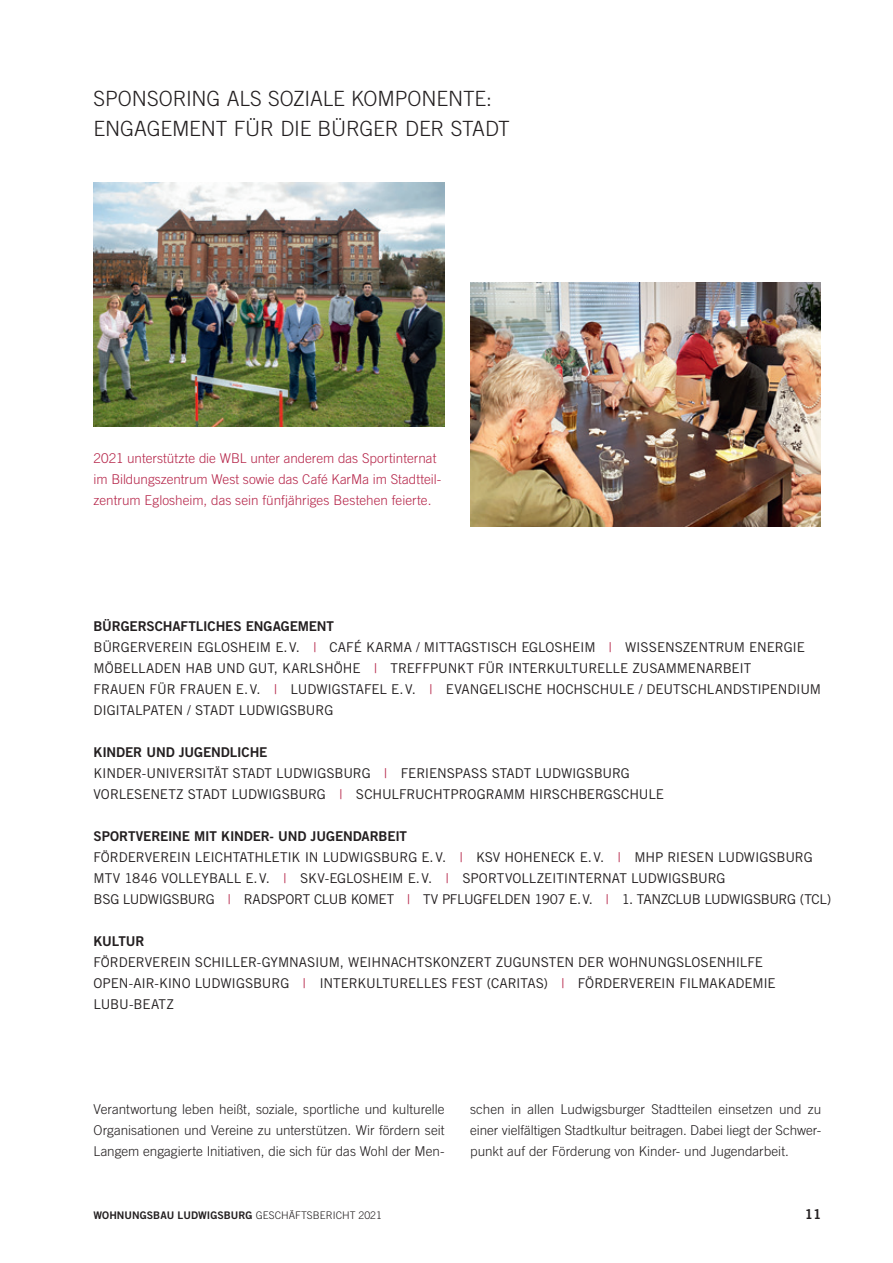
<style>
.page{position:relative;width:893px;height:1263px;background:#fff}
.page>*{position:absolute;margin:0;border:0;box-sizing:border-box;transform-origin:0 0}
.Headline{font:300 21px "Trade Gothic LT Pro";letter-spacing:-.005em;color:#231f20}
.t1{font:13.5px/21px "Trade Gothic LT Pro";letter-spacing:-.01em;color:#231f20}
.Fließtext_neu{font:300 13.5px/21px "Trade Gothic LT Pro";color:#231f20;text-align:justify}
.BU{font:300 13.5px/21px "Trade Gothic LT Pro";color:#b6274b}
.t2{font:13.5px "Trade Gothic LT Pro Bd 2";letter-spacing:-.01em;color:#231f20}
.t3{font:13.5px "Trade Gothic LT Pro";letter-spacing:-.03em;color:#231f20}
.t4{font:10.5px "Trade Gothic LT Pro Bd 2";letter-spacing:.005em;color:#231f20}
.s1{color:#b6274b}
.s2{font-family:"Trade Gothic LT Pro";font-weight:300}
</style>
<div class="page">
<img style="left:94px;top:183px;width:350px;height:243px">
<img style="left:470px;top:283px;width:351px;height:243px">
<p class="Headline" style="left:94px;top:86px;width:400px">SPONSORING ALS SOZIALE KOMPONENTE:</p>
<p class="Headline" style="left:94px;top:116px;width:418px">ENGAGEMENT FÜR DIE BÜRGER DER STADT</p>
<p class="BU" style="left:94px;top:448px;width:349px">2021 unterstützte die WBL unter anderem das Sportinternat im Bildungszentrum West sowie das Café KarMa im Stadtteil&shy;zentrum Eglosheim, das sein fünfjähriges Bestehen feierte.</p>
<p class="t2" style="left:94px;top:618px;width:242px">BÜRGERSCHAFTLICHES ENGAGEMENT</p>
<p class="t1" style="left:94px;top:637px;width:713px">BÜRGERVEREIN EGLOSHEIM E.V. <span class="s1">|</span> CAFÉ KARMA / MITTAGSTISCH EGLOSHEIM <span class="s1">|</span> WISSENSZENTRUM ENERGIE<br>MÖBELLADEN HAB UND GUT, KARLSHÖHE <span class="s1">|</span> TREFFPUNKT FÜR INTERKULTURELLE ZUSAMMENARBEIT</p>
<p class="t1" style="left:94px;top:679px;width:729px">FRAUEN FÜR FRAUEN E.V. <span class="s1">|</span> LUDWIGSTAFEL E.V. <span class="s1">|</span> EVANGELISCHE HOCHSCHULE / DEUTSCHLANDSTIPENDIUM<br>DIGITALPATEN / STADT LUDWIGSBURG</p>
<p class="t2" style="left:94px;top:744px;width:176px">KINDER UND JUGENDLICHE</p>
<p class="t1" style="left:94px;top:763px;width:538px">KINDER-UNIVERSITÄT STADT LUDWIGSBURG <span class="s1">|</span> FERIENSPASS STADT LUDWIGSBURG</p>
<p class="t1" style="left:94px;top:784px;width:572px">VORLESENETZ STADT LUDWIGSBURG <span class="s1">|</span> SCHULFRUCHTPROGRAMM HIRSCHBERGSCHULE</p>
<p class="t2" style="left:94px;top:828px;width:315px">SPORTVEREINE MIT KINDER- UND JUGENDARBEIT</p>
<p class="t1" style="left:94px;top:847px;width:721px">FÖRDERVEREIN LEICHTATHLETIK IN LUDWIGSBURG E.V. <span class="s1">|</span> KSV HOHENECK E.V. <span class="s1">|</span> MHP RIESEN LUDWIGSBURG</p>
<p class="t1" style="left:94px;top:868px;width:634px">MTV 1846 VOLLEYBALL E.V. <span class="s1">|</span> SKV-EGLOSHEIM E.V. <span class="s1">|</span> SPORTVOLLZEITINTERNAT LUDWIGSBURG</p>
<p class="t3" style="left:94px;top:891px;width:739px">BSG LUDWIGSBURG <span class="s1">|</span> RADSPORT CLUB KOMET <span class="s1">|</span> TV PFLUGFELDEN 1907 E.V. <span class="s1">|</span> 1. TANZCLUB LUDWIGSBURG (TCL)</p>
<p class="t2" style="left:94px;top:933px;width:52px">KULTUR</p>
<p class="t1" style="left:94px;top:952px;width:671px">FÖRDERVEREIN SCHILLER-GYMNASIUM, WEIHNACHTSKONZERT ZUGUNSTEN DER WOHNUNGSLOSENHILFE</p>
<p class="t1" style="left:94px;top:973px;width:684px">OPEN-AIR-KINO LUDWIGSBURG <span class="s1">|</span> INTERKULTURELLES FEST (CARITAS) <span class="s1">|</span> FÖRDERVEREIN FILMAKADEMIE</p>
<p class="t1" style="left:94px;top:994px;width:82px">LUBU-BEATZ</p>
<p class="Fließtext_neu" style="left:94px;top:1099px;width:353px">Verantwortung leben heißt, soziale, sportliche und kulturelle Organisationen und Vereine zu unterstützen. Wir fördern seit Langem engagierte Initiativen, die sich für das Wohl der Men-</p>
<p class="Fließtext_neu" style="left:470px;top:1099px;width:353px">schen in allen Ludwigsburger Stadtteilen einsetzen und zu einer vielfältigen Stadtkultur beitragen. Dabei liegt der Schwer&shy;punkt auf der Förderung von Kinder- und Jugendarbeit.</p>
<p class="t4" style="left:94px;top:1209px;width:290px">WOHNUNGSBAU LUDWIGSBURG <span class="s2">GESCHÄFTSBERICHT 2021</span></p>
<p class="t2" style="left:805px;top:1206px;width:18px">11</p>
</div>
